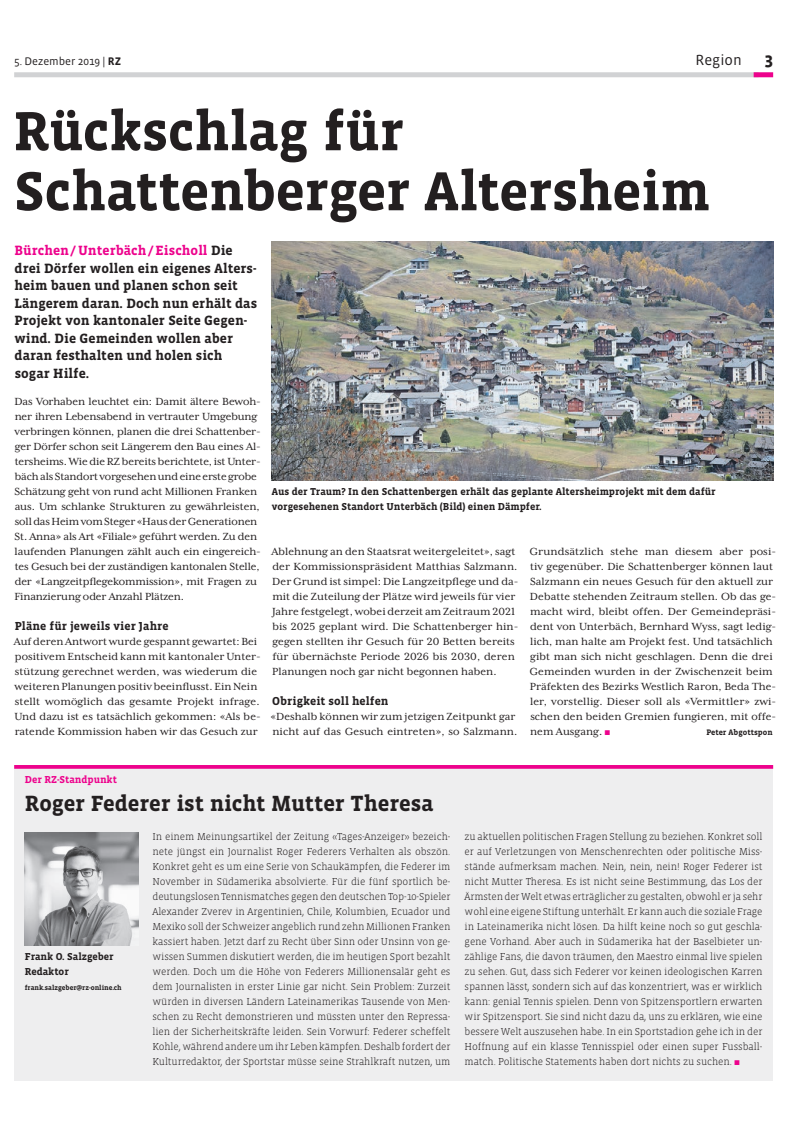
<style>
.page{position:relative;width:798px;height:1134px;background:#fff}
.page>*{position:absolute;margin:0;border:0;box-sizing:border-box;transform-origin:0 0}
.t1{font:700 56.25px/60px "Vista Slab OT";letter-spacing:-.01em;color:#231f20}
.t2{font:700 22.5px "Vista Slab OT";letter-spacing:-.005em;color:#231f20}
.t3{font:700 17.5px "Vista Sans OT";color:#231f20}
.t4{font:15px "Vista Sans OT";color:#231f20}
.t5{font:700 13.75px/17.5px "Vista Slab OT";letter-spacing:.005em;color:#231f20}
.t6{font:11.88px/15px "Mrs Eaves XL Serif OT";letter-spacing:.005em;color:#231f20}
.t7{font:11.25px "Vista Sans OT";color:#231f20}
.t8{font:300 10.25px/15px "Vista Slab OT";letter-spacing:-.01em;color:#231f20;text-align:justify}
.t9{font:700 10.25px/15px "Vista Slab OT";color:#231f20}
.t10{font:700 10.25px "Vista Slab OT";color:#ed028c}
.t11{font:700 8.12px "Vista Slab OT";letter-spacing:.005em;color:#231f20}
.t12{font:700 7.12px "Vista Slab OT";color:#231f20}
.s1{font-weight:700}
.s2{color:#ed028c}
.s3{font-family:"Vista Slab OT";font-weight:700}
</style>
<div class="page">
<div style="left:14px;top:72px;width:744px;height:5px;background:#d1d2d4"></div>
<div style="left:753px;top:72px;width:19px;height:5px;background:#ed028c"></div>
<img style="left:271px;top:242px;width:501px;height:238px">
<div style="left:14px;top:765px;width:758px;height:316px;background:#eeeeef"></div>
<svg style="left:14px;top:765px;width:758px;height:4px;background:#ed1091"></svg>
<img style="left:25px;top:833px;width:114px;height:113px">
<p class="t7" style="left:14px;top:55px;width:109px">5. Dezember 2019 | <span class="s1">RZ</span></p>
<p class="t4" style="left:695px;top:52px;width:48px">Region</p>
<p class="t3" style="left:764px;top:50px;width:10px">3</p>
<p class="t1" style="left:13px;top:102px;width:697px">Rückschlag für<br>Schattenberger Altersheim</p>
<p class="t5" style="left:14px;top:242px;width:244px"><span class="s2">Bürchen/Unterbäch/Eischoll</span> Die drei Dörfer wollen ein eigenes Alters&shy;heim bauen und planen schon seit<br>Längerem daran. Doch nun erhält das<br>Projekt von kantonaler Seite Gegen&shy;wind. Die Gemeinden wollen aber daran festhalten und holen sich sogar Hilfe.</p>
<p class="t6" style="left:15px;top:394px;width:248px">Das Vorhaben leuchtet ein: Damit ältere Bewoh&shy;ner ihren Lebensabend in vertrauter Umgebung verbringen können, planen die drei Schattenber&shy;ger Dörfer schon seit Längerem den Bau eines Al&shy;tersheims. Wie die RZ bereits berichtete, ist Unter&shy;bäch als Standort vorgesehen und eine erste grobe Schätzung geht von rund acht Millionen Franken aus. Um schlanke Strukturen zu gewährleisten, soll das Heim vom Steger «Haus der Generationen St. Anna» als Art «Filiale» geführt werden. Zu den laufenden Planungen zählt auch ein eingereich&shy;tes Gesuch bei der zuständigen kantonalen Stelle, der «Langzeitpflegekommission», mit Fragen zu Finanzierung oder Anzahl Plätzen.</p>
<p class="t6" style="left:14px;top:619px;width:248px"><span class="s3">Pläne für jeweils vier Jahre<br></span>Auf deren Antwort wurde gespannt gewartet: Bei positivem Entscheid kann mit kantonaler Unter&shy;stützung gerechnet werden, was wiederum die weiteren Planungen positiv beeinflusst. Ein Nein stellt womöglich das gesamte Projekt infrage.<br>Und dazu ist es tatsächlich gekommen: «Als be&shy;ratende Kommission haben wir das Gesuch zur</p>
<p class="t9" style="left:272px;top:484px;width:445px">Aus der Traum? In den Schattenbergen erhält das geplante Altersheimprojekt mit dem dafür vorgesehenen Standort Unterbäch (Bild) einen Dämpfer.</p>
<p class="t6" style="left:271px;top:544px;width:248px">Ablehnung an den Staatsrat weitergeleitet», sagt der Kommissionspräsident Matthias Salzmann.<br>Der Grund ist simpel: Die Langzeitpflege und da&shy;mit die Zuteilung der Plätze wird jeweils für vier Jahre festgelegt, wobei derzeit am Zeitraum 2021 bis 2025 geplant wird. Die Schattenberger hin&shy;gegen stellten ihr Gesuch für 20 Betten bereits für übernächste Periode 2026 bis 2030, deren Planungen noch gar nicht begonnen haben.</p>
<p class="t6" style="left:270px;top:694px;width:248px"><span class="s3">Obrigkeit soll helfen<br></span>«Deshalb können wir zum jetzigen Zeitpunkt gar nicht auf das Gesuch eintreten», so Salzmann.</p>
<p class="t6" style="left:529px;top:544px;width:248px">Grundsätzlich stehe man diesem aber posi&shy;tiv gegenüber. Die Schattenberger können laut Salzmann ein neues Gesuch für den aktuell zur Debatte stehenden Zeitraum stellen. Ob das ge&shy;macht wird, bleibt offen. Der Gemeindepräsi&shy;dent von Unterbäch, Bernhard Wyss, sagt ledig&shy;lich, man halte am Projekt fest. Und tatsächlich gibt man sich nicht geschlagen. Denn die drei Gemeinden wurden in der Zwischenzeit beim Präfekten des Bezirks Westlich Raron, Beda The&shy;ler, vorstellig. Dieser soll als «Vermittler» zwi&shy;schen den beiden Gremien fungieren, mit offe&shy;nem Ausgang. <span class="s2">■</span></p>
<p class="t11" style="left:706px;top:728px;width:68px">Peter Abgottspon</p>
<p class="t10" style="left:25px;top:774px;width:94px">Der RZ-Standpunkt</p>
<p class="t2" style="left:25px;top:792px;width:410px">Roger Federer ist nicht Mutter Theresa</p>
<p class="t9" style="left:25px;top:949px;width:90px">Frank O. Salzgeber<br>Redaktor</p>
<p class="t12" style="left:25px;top:984px;width:98px">frank.salzgeber@rz-online.ch</p>
<p class="t8" style="left:152px;top:829px;width:299px">In einem Meinungsartikel der Zeitung «Tages-Anzeiger» bezeich&shy;nete jüngst ein Journalist Roger Federers Verhalten als obszön.<br>Konkret geht es um eine Serie von Schaukämpfen, die Federer im November in Südamerika absolvierte. Für die fünf sportlich be&shy;deutungslosen Tennismatches gegen den deutschen Top-10-Spieler Alexander Zverev in Argentinien, Chile, Kolumbien, Ecuador und Mexiko soll der Schweizer angeblich rund zehn Millionen Franken kassiert haben. Jetzt darf zu Recht über Sinn oder Unsinn von ge&shy;wissen Summen diskutiert werden, die im heutigen Sport bezahlt werden. Doch um die Höhe von Federers Millionensalär geht es dem Journalisten in erster Linie gar nicht. Sein Problem: Zurzeit würden in diversen Ländern Lateinamerikas Tausende von Men&shy;schen zu Recht demonstrieren und müssten unter den Repressa&shy;lien der Sicherheitskräfte leiden. Sein Vorwurf: Federer scheffelt Kohle, während andere um ihr Leben kämpfen. Deshalb fordert der Kulturredaktor, der Sportstar müsse seine Strahlkraft nutzen, um</p>
<p class="t8" style="left:464px;top:829px;width:299px">zu aktuellen politischen Fragen Stellung zu beziehen. Konkret soll er auf Verletzungen von Menschenrechten oder politische Miss&shy;stände aufmerksam machen. Nein, nein, nein! Roger Federer ist nicht Mutter Theresa. Es ist nicht seine Bestimmung, das Los der Ärmsten der Welt etwas erträglicher zu gestalten, obwohl er ja sehr wohl eine eigene Stiftung unterhält. Er kann auch die soziale Frage in Lateinamerika nicht lösen. Da hilft keine noch so gut geschla&shy;gene Vorhand. Aber auch in Südamerika hat der Baselbieter un&shy;zählige Fans, die davon träumen, den Maestro einmal live spielen zu sehen. Gut, dass sich Federer vor keinen ideologischen Karren spannen lässt, sondern sich auf das konzentriert, was er wirklich kann: genial Tennis spielen. Denn von Spitzensportlern erwarten wir Spitzensport. Sie sind nicht dazu da, uns zu erklären, wie eine bessere Welt auszusehen habe. In ein Sportstadion gehe ich in der Hoffnung auf ein klasse Tennisspiel oder einen super Fussball&shy;match. Politische Statements haben dort nichts zu suchen. <span class="s2">■</span></p>
</div>
